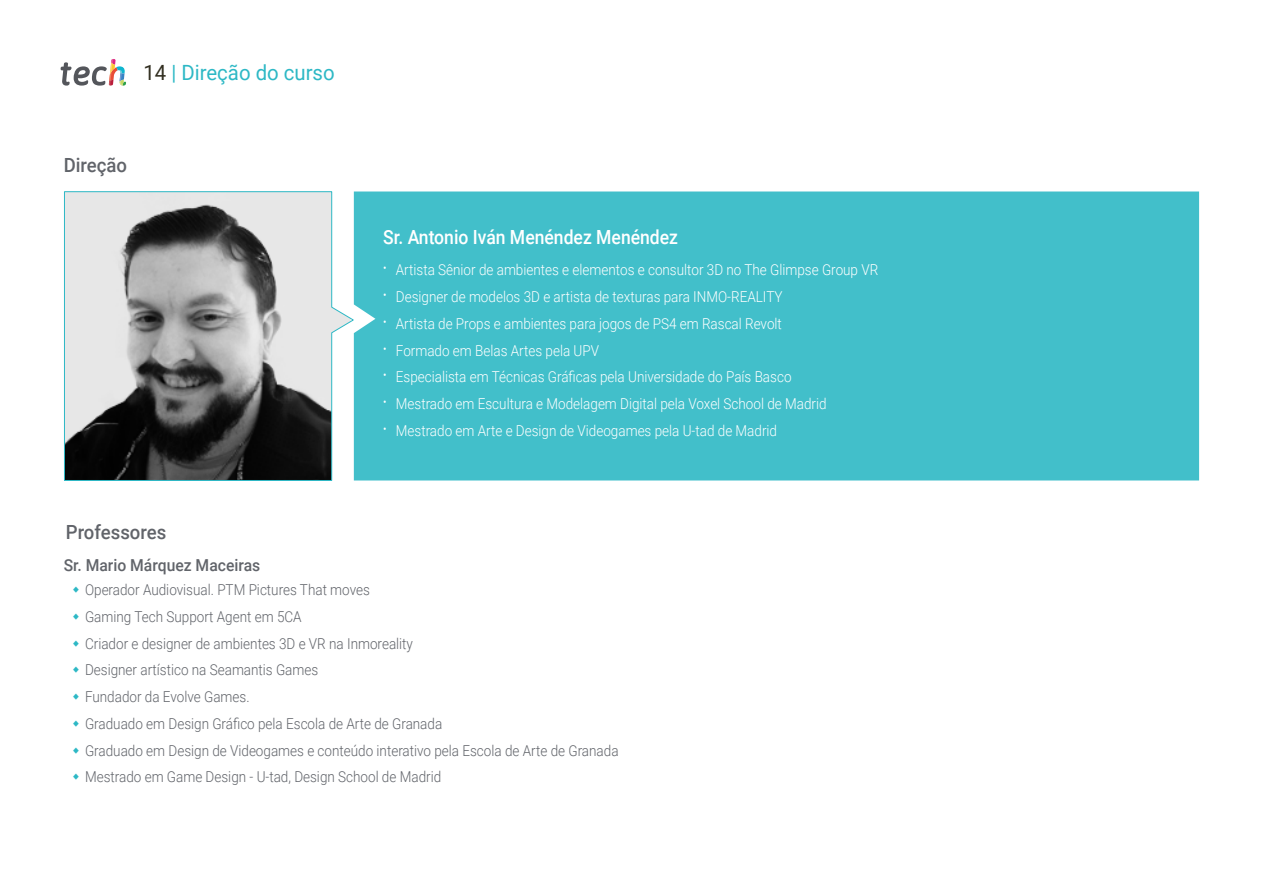
<style>
.page{position:relative;width:1263px;height:893px;background:#fff}
.page>*{position:absolute;margin:0;border:0;box-sizing:border-box;transform-origin:0 0}
.t1{font:21px "Roboto";color:#2db8c5}
.t2{font:500 19.5px "Roboto";color:#fff;scale:.9 1}
.t3{font:500 19.5px "Roboto";color:#61646a;scale:.95 1}
.t4{font:500 16.5px "Roboto";color:#61646a;scale:.95 1}
.t5{font:300 15px "Roboto";color:#fff;scale:.9 1}
.t6{font:300 15px/26.7px "Roboto";color:#61646a;scale:.9 1}
.s1{color:#312e20}
</style>
<div class="page">
<svg style="left:61px;top:59px;width:65px;height:27px"></svg>
<div style="left:354px;top:191px;width:845px;height:289px;background:#42bfca"></div>
<svg style="left:64px;top:191px;width:290px;height:290px;background:#959798"></svg>
<h1 class="t1" style="left:144px;top:57px;width:193px"><span class="s1">14</span> | Direção do curso</h1>
<h2 class="t3" style="left:64px;top:151px;width:68px">Direção</h2>
<h2 class="t2" style="left:383px;top:224px;width:329px">Sr. Antonio Iván Menéndez Menéndez</h2>
<p class="t5" style="left:383px;top:259px;width:552px"><sup>•</sup> Artista Sênior de ambientes e elementos e consultor 3D no The Glimpse Group VR</p>
<p class="t5" style="left:383px;top:286px;width:445px"><sup>•</sup> Designer de modelos 3D e artista de texturas para INMO-REALITY</p>
<p class="t5" style="left:383px;top:313px;width:445px"><sup>•</sup> Artista de Props e ambientes para jogos de PS4 em Rascal Revolt</p>
<p class="t5" style="left:383px;top:340px;width:241px"><sup>•</sup> Formado em Belas Artes pela UPV</p>
<p class="t5" style="left:383px;top:366px;width:455px"><sup>•</sup> Especialista em Técnicas Gráficas pela Universidade do País Basco</p>
<p class="t5" style="left:383px;top:393px;width:494px"><sup>•</sup> Mestrado em Escultura e Modelagem Digital pela Voxel School de Madrid</p>
<p class="t5" style="left:383px;top:420px;width:439px"><sup>•</sup> Mestrado em Arte e Design de Videogames pela U-tad de Madrid</p>
<h2 class="t3" style="left:66px;top:518px;width:107px">Professores</h2>
<p class="t4" style="left:64px;top:553px;width:208px">Sr. Mario Márquez Maceiras</p>
<p class="t6" style="left:85px;top:576px;width:594px">Operador Audiovisual. PTM Pictures That moves<br>Gaming Tech Support Agent em 5CA<br>Criador e designer de ambientes 3D e VR na Inmoreality<br>Designer artístico na Seamantis Games<br>Fundador da Evolve Games.<br>Graduado em Design Gráfico pela Escola de Arte de Granada<br>Graduado em Design de Videogames e conteúdo interativo pela Escola de Arte de Granada Mestrado em Game Design - U-tad, Design School de Madrid</p>
</div>
